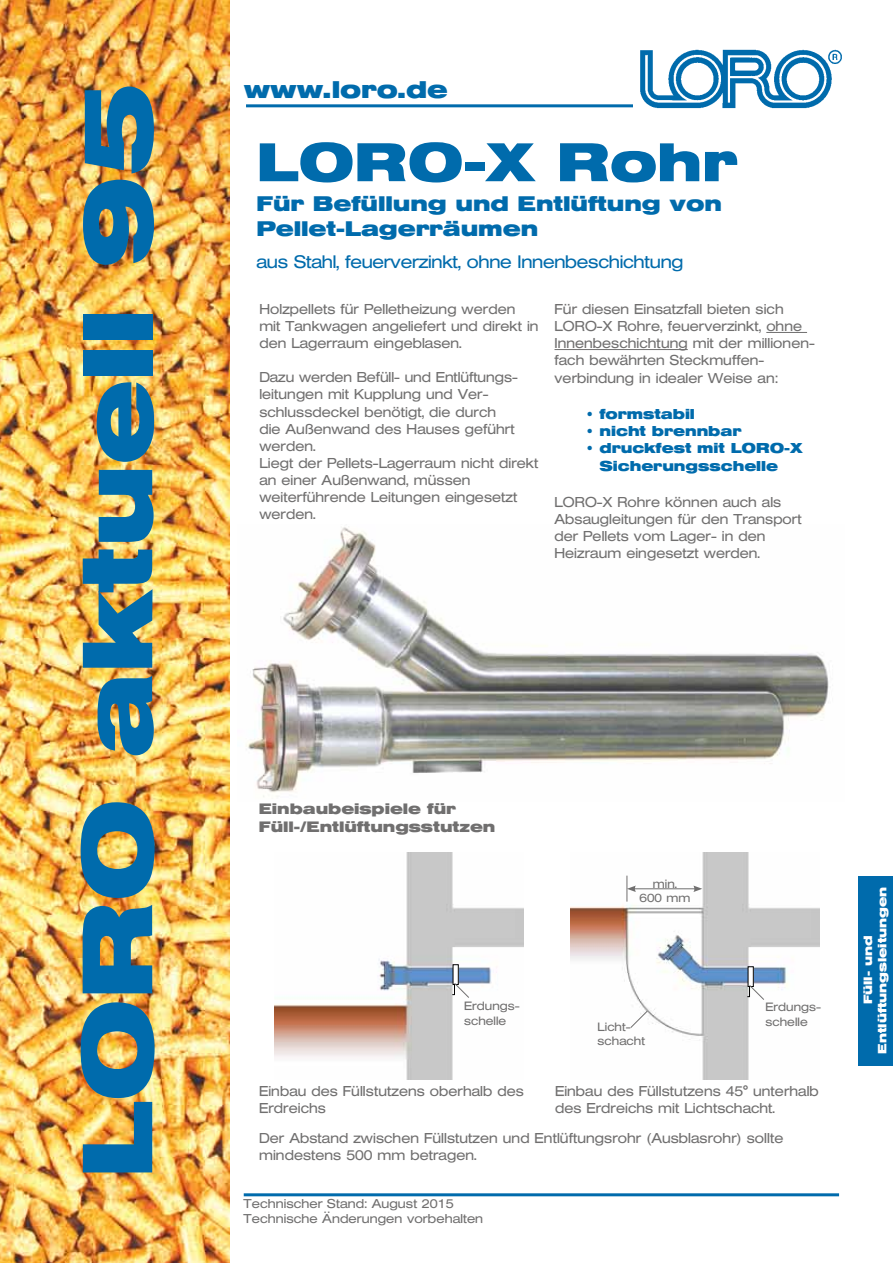
<style>
.page{position:relative;width:893px;height:1263px;background:#fff}
.page>*{position:absolute;margin:0;border:0;box-sizing:border-box;transform-origin:0 0}
.t1{font:700 99px "Helvetica Extended BQ";color:#006bac}
.t2{font:700 54px "Helvetica Extended BQ";color:#006bac}
.t3{font:700 24px "Helvetica Extended BQ";color:#006bac}
.t4{font:700 21px/25.2px "Helvetica Extended BQ";color:#006bac}
.t5{font:300 18px "Helvetica Extended BQ";letter-spacing:-.02em;color:#006bac}
.t6{font:700 15px/18px "Helvetica Extended BQ";color:#706f6f}
.t7{font:300 14.25px/17.1px "Helvetica Extended BQ";color:#706f6f}
.t8{font:700 14.25px/18px "Helvetica Extended BQ";color:#006bac}
.t9{font:300 12.75px/15.3px "Helvetica Extended BQ";color:#706f6f}
.t10{font:300 12px/14.4px "Helvetica Extended BQ";color:#706f6f}
.t11{font:700 12px/14.4px "Helvetica Extended BQ";color:#fff;text-align:center}
</style>
<div class="page">
<img style="left:0;top:0;width:230px;height:1263px">
<hr style="left:246px;top:104px;width:395px;height:3px;background:#006bac">
<div style="left:634px;top:47px;width:208px;height:62px;background:#fff"></div>
<img style="left:640px;top:49px;width:202px;height:60px">
<hr style="left:244px;top:1193px;width:595px;height:3px;background:#006bac">
<img style="left:246px;top:527px;width:583px;height:270px">
<hr style="left:766px;top:332px;width:41px;height:1px;background:#706f6f">
<hr style="left:554px;top:349px;width:134px;height:1px;background:#706f6f">
<img style="left:274px;top:852px;width:250px;height:227px">
<img style="left:570px;top:852px;width:250px;height:228px">
<hr style="left:633px;top:888px;width:63px;height:1px;background:#706f6f">
<svg style="left:627px;top:876px;width:9px;height:25px"></svg>
<svg style="left:693px;top:885px;width:9px;height:7px"></svg>
<div style="left:748px;top:967px;width:5px;height:19px;background:#fff"></div>
<div style="left:748px;top:966px;width:6px;height:21px;border:1px solid #000"></div>
<svg style="left:747px;top:985px;width:17px;height:15px"></svg>
<svg style="left:630px;top:1010px;width:18px;height:18px"></svg>
<div style="left:453px;top:965px;width:5px;height:19px;background:#fff"></div>
<div style="left:453px;top:964px;width:6px;height:21px;border:1px solid #000"></div>
<svg style="left:452px;top:983px;width:17px;height:15px"></svg>
<div style="left:859px;top:876px;width:34px;height:189px;background:#006bac"></div>
<h1 class="t1" style="left:60px;top:1178px;width:1097px;rotate:-90deg">LORO aktuell 95</h1>
<h3 class="t3" style="left:244px;top:76px;width:205px">www.loro.de</h3>
<h2 class="t2" style="left:256px;top:131px;width:482px">LORO-X Rohr</h2>
<h3 class="t4" style="left:256px;top:192px;width:467px">Für Befüllung und Entlüftung von<br>Pellet-Lagerräumen</h3>
<p class="t5" style="left:256px;top:251px;width:429px">aus Stahl, feuerverzinkt, ohne Innenbeschichtung</p>
<p class="t7" style="left:259px;top:301px;width:281px">Holzpellets für Pelletheizung werden mit Tankwagen angeliefert und direkt in den Lagerraum eingeblasen.</p>
<p class="t7" style="left:259px;top:369px;width:281px">Dazu werden Befüll- und Entlüftungs&shy;leitungen mit Kupplung und Ver&shy;schlussdeckel benötigt, die durch<br>die Außenwand des Hauses geführt werden.<br>Liegt der Pellets-Lagerraum nicht direkt an einer Außenwand, müssen weiterführende Leitungen eingesetzt werden.</p>
<p class="t7" style="left:554px;top:301px;width:262px">Für diesen Einsatzfall bieten sich LORO-X Rohre, feuerverzinkt, ohne Innenbeschichtung mit der millionen&shy;fach bewährten Steckmuffen&shy;verbindung in idealer Weise an:</p>
<p class="t8" style="left:587px;top:405px;width:109px">• formstabil</p>
<p class="t8" style="left:587px;top:423px;width:155px">• nicht brennbar</p>
<p class="t8" style="left:599px;top:440px;width:205px;text-indent:-12px">• druckfest mit LORO-X<br>Sicherungsschelle</p>
<p class="t7" style="left:554px;top:493px;width:249px">LORO-X Rohre können auch als<br>Absaugleitungen für den Transport der Pellets vom Lager- in den<br>Heizraum eingesetzt werden.</p>
<p class="t6" style="left:259px;top:800px;width:238px">Einbaubeispiele für<br>Füll-/Entlüftungsstutzen</p>
<p class="t10" style="left:464px;top:999px;width:57px">Erdungs&shy;schelle</p>
<p class="t10" style="left:640px;top:876px;width:52px;text-align:center">min.<br>600 mm</p>
<p class="t10" style="left:598px;top:1020px;width:49px">Licht&shy;schacht</p>
<p class="t10" style="left:765px;top:1000px;width:57px">Erdungs&shy;schelle</p>
<p class="t7" style="left:259px;top:1083px;width:266px">Einbau des Füllstutzens oberhalb des<br>Erdreichs</p>
<p class="t7" style="left:555px;top:1083px;width:265px">Einbau des Füllstutzens 45° unterhalb des Erdreichs mit Lichtschacht.</p>
<p class="t7" style="left:259px;top:1130px;width:526px">Der Abstand zwischen Füllstutzen und Entlüftungsrohr (Ausblasrohr) sollte mindestens 500 mm betragen.</p>
<p class="t9" style="left:244px;top:1196px;width:241px">Technischer Stand: August 2015<br>Technische Änderungen vorbehalten</p>
<p class="t11" style="left:861px;top:1053px;width:168px;rotate:-90deg">Füll- und<br>Entlüftungsleitungen</p>
</div>
